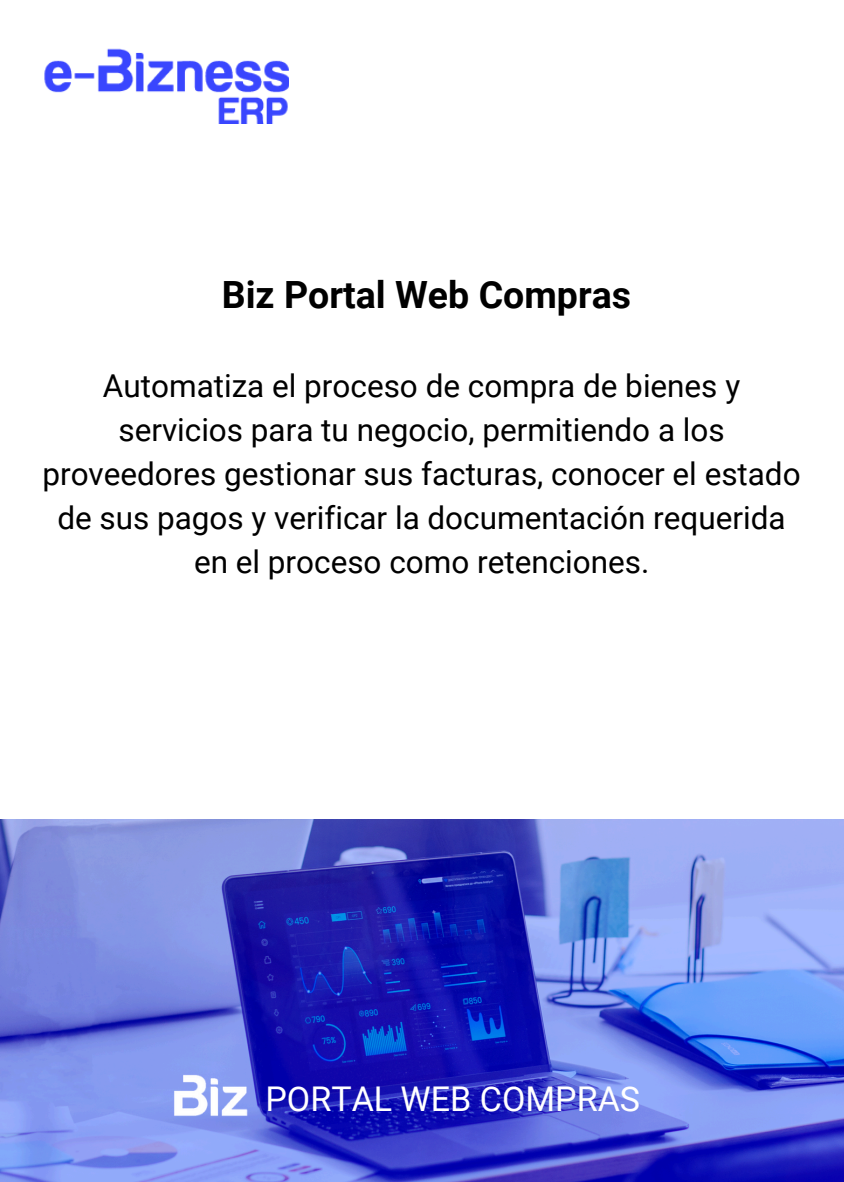
<style>
.page{position:relative;width:844px;height:1182px;background:#fff}
.page>*{position:absolute;margin:0;border:0;box-sizing:border-box;transform-origin:0 0}
.t1{font:700 37.5px "Roboto";color:#000}
.t2{font:34.05px "Roboto";color:#fff}
.t3{font:31.5px/43.8px "Roboto";color:#000;text-align:center}
</style>
<div class="page">
<img style="left:44px;top:48px;width:244px;height:75px">
<img style="left:0;top:819px;width:844px;height:362px">
<img style="left:172px;top:1070px;width:77px;height:54px">
<h2 class="t1" style="left:222px;top:273px;width:411px">Biz Portal Web Compras</h2>
<p class="t3" style="left:42px;top:364px;width:760px">Automatiza el proceso de compra de bienes y servicios para tu negocio, permitiendo a los proveedores gestionar sus facturas, conocer el estado de sus pagos y verificar la documentación requerida en el proceso como retenciones.</p>
<p class="t2" style="left:265px;top:1078px;width:376px">PORTAL WEB COMPRAS</p>
</div>
